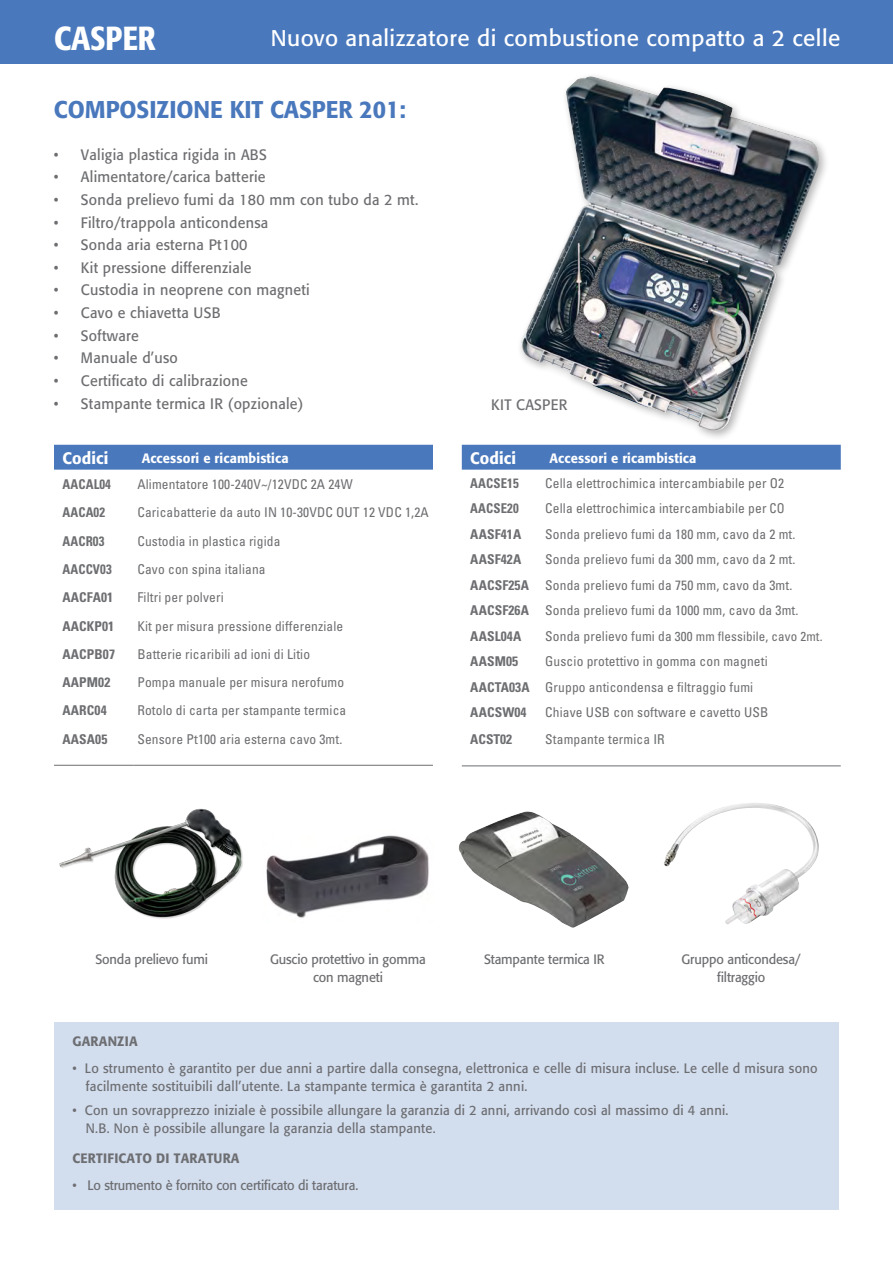
<style>
.page{position:relative;width:893px;height:1263px;background:#fff}
.page>*{position:absolute;margin:0;border:0;box-sizing:border-box;transform-origin:0 0}
.t1{font:500 condensed 33px "Formata";color:#fff}
.t2{font:500 24px "Formata";color:#4978bc;scale:.95 1}
.t3{font:22.5px "Formata";letter-spacing:.02em;color:#fff}
.t4{font:500 16.5px "Formata";letter-spacing:.01em;color:#fff;scale:.95 1}
.t5{font:15px "Formata";letter-spacing:.02em;color:#6d6e71;scale:.95 1}
.t6{font:condensed 13.5px "Univers";letter-spacing:.01em;color:#6d6e71}
.t7{font:13.5px/18px "Formata";letter-spacing:.02em;color:#6d6e71;scale:.95 1}
.t8{font:13.5px "Formata";letter-spacing:-.01em;color:#6d6e71;scale:.95 1}
.t9{font:700 condensed 13.5px "Univers";letter-spacing:.01em;color:#6d6e71}
.t10{font:500 13.5px "Formata";letter-spacing:.01em;color:#fff;scale:.95 1}
.t11{font:700 condensed 13.5px "Univers";letter-spacing:.01em;color:#6d6e71;scale:.95 1}
.t12{font:500 13.5px "Formata";letter-spacing:.02em;color:#6d6e71;scale:.95 1}
.t13{font:condensed 13.05px "Univers";letter-spacing:.01em;color:#6d6e71}
.s1{font-size:13.5px}
</style>
<div class="page">
<div style="left:516px;top:72px;width:314px;height:370px;background:#000;opacity:.3"></div>
<img style="left:523px;top:76px;width:67px;height:262px">
<div style="left:0;top:0;width:893px;height:64px;background:#4978bc"></div>
<div style="left:54px;top:1022px;width:785px;height:187px;background:#d2ddee"></div>
<img style="left:59px;top:808px;width:184px;height:111px">
<img style="left:266px;top:835px;width:163px;height:83px">
<div style="left:462px;top:445px;width:379px;height:25px;background:#4978bc"></div>
<svg style="left:462px;top:765px;width:79px;height:1px"></svg>
<svg style="left:541px;top:765px;width:300px;height:1px"></svg>
<hr style="left:462px;top:766px;width:79px;height:1px;background:#6d6e71">
<hr style="left:541px;top:766px;width:300px;height:1px;background:#6d6e71">
<div style="left:54px;top:445px;width:379px;height:25px;background:#4978bc"></div>
<svg style="left:54px;top:764px;width:379px;height:1px"></svg>
<hr style="left:54px;top:765px;width:79px;height:1px;background:#6d6e71">
<hr style="left:133px;top:765px;width:300px;height:1px;background:#6d6e71">
<img style="left:458px;top:811px;width:171px;height:117px">
<img style="left:664px;top:803px;width:155px;height:122px">
<p class="t1" style="left:54px;top:19px;width:103px">CASPER</p>
<h3 class="t3" style="left:271px;top:24px;width:571px">Nuovo analizzatore di combustione compatto a 2 celle</h3>
<p class="t2" style="left:54px;top:95px;width:372px">COMPOSIZIONE KIT CASPER 201:</p>
<p class="t5" style="left:54px;top:145px;width:226px">• Valigia plastica rigida in ABS</p>
<p class="t5" style="left:54px;top:168px;width:224px">• Alimentatore/carica batterie</p>
<p class="t5" style="left:54px;top:190px;width:385px">• Sonda prelievo fumi da 180 mm con tubo da 2 mt.</p>
<p class="t5" style="left:54px;top:213px;width:227px">• Filtro/trappola anticondensa</p>
<p class="t5" style="left:54px;top:236px;width:205px">• Sonda aria esterna Pt100</p>
<p class="t5" style="left:54px;top:258px;width:210px">• Kit pressione differenziale</p>
<p class="t5" style="left:54px;top:281px;width:271px">• Custodia in neoprene con magneti</p>
<p class="t5" style="left:54px;top:304px;width:177px">• Cavo e chiavetta USB</p>
<p class="t5" style="left:54px;top:326px;width:91px">• Software</p>
<p class="t5" style="left:54px;top:349px;width:132px">• Manuale d’uso</p>
<p class="t5" style="left:54px;top:372px;width:206px">• Certificato di calibrazione</p>
<p class="t5" style="left:54px;top:394px;width:264px">• Stampante termica IR (opzionale)</p>
<p class="t4" style="left:63px;top:448px;width:50px">Codici</p>
<p class="t10" style="left:142px;top:449px;width:156px">Accessori e ricambistica</p>
<p class="t11" style="left:63px;top:476px;width:53px">AACAL04</p>
<p class="t6" style="left:137px;top:476px;width:217px">Alimentatore 100-240V~/12VDC 2A 24W</p>
<p class="t11" style="left:63px;top:504px;width:46px">AACA02</p>
<p class="t6" style="left:137px;top:504px;width:293px">Caricabatterie da auto IN 10-30VDC OUT 12 VDC 1,2A</p>
<p class="t11" style="left:63px;top:533px;width:46px">AACR03</p>
<p class="t6" style="left:137px;top:532px;width:144px">Custodia in plastica rigida</p>
<p class="t11" style="left:63px;top:561px;width:53px">AACCV03</p>
<p class="t6" style="left:137px;top:561px;width:130px">Cavo con spina italiana</p>
<p class="t9" style="left:63px;top:589px;width:52px">AACFA01</p>
<p class="t6" style="left:137px;top:589px;width:88px">Filtri per polveri</p>
<p class="t9" style="left:63px;top:617px;width:53px">AACKP01</p>
<p class="t6" style="left:137px;top:617px;width:207px">Kit per misura pressione differenziale</p>
<p class="t9" style="left:63px;top:646px;width:54px">AACPB07</p>
<p class="t6" style="left:137px;top:645px;width:174px">Batterie ricaribili ad ioni di Litio</p>
<p class="t9" style="left:63px;top:674px;width:49px">AAPM02</p>
<p class="t6" style="left:137px;top:674px;width:208px">Pompa manuale per misura nerofumo</p>
<p class="t9" style="left:63px;top:702px;width:46px">AARC04</p>
<p class="t6" style="left:137px;top:702px;width:210px">Rotolo di carta per stampante termica</p>
<p class="t9" style="left:63px;top:731px;width:46px">AASA05</p>
<p class="t6" style="left:137px;top:730px;width:206px">Sensore Pt100 aria esterna cavo 3mt.</p>
<p class="t5" style="left:491px;top:396px;width:82px">KIT CASPER</p>
<p class="t4" style="left:470px;top:448px;width:50px">Codici</p>
<p class="t10" style="left:549px;top:449px;width:156px">Accessori e ricambistica</p>
<p class="t11" style="left:470px;top:475px;width:53px">AACSE15</p>
<p class="t6" style="left:545px;top:474px;width:240px">Cella elettrochimica intercambiabile per O2</p>
<p class="t11" style="left:470px;top:500px;width:53px">AACSE20</p>
<p class="t6" style="left:545px;top:500px;width:241px">Cella elettrochimica intercambiabile per CO</p>
<p class="t9" style="left:470px;top:526px;width:53px">AASF41A</p>
<p class="t6" style="left:545px;top:525px;width:252px">Sonda prelievo fumi da 180 mm, cavo da 2 mt.</p>
<p class="t9" style="left:470px;top:551px;width:53px">AASF42A</p>
<p class="t6" style="left:545px;top:551px;width:252px">Sonda prelievo fumi da 300 mm, cavo da 2 mt.</p>
<p class="t9" style="left:470px;top:577px;width:60px">AACSF25A</p>
<p class="t6" style="left:545px;top:576px;width:249px">Sonda prelievo fumi da 750 mm, cavo da 3mt.</p>
<p class="t9" style="left:470px;top:602px;width:60px">AACSF26A</p>
<p class="t6" style="left:545px;top:602px;width:255px">Sonda prelievo fumi da 1000 mm, cavo da 3mt.</p>
<p class="t9" style="left:470px;top:628px;width:53px">AASL04A</p>
<p class="t13" style="left:545px;top:628px;width:279px"><span class="s1">Sonda prelievo fumi da</span> 300 mm flessibile, cavo 2mt.</p>
<p class="t9" style="left:470px;top:653px;width:49px">AASM05</p>
<p class="t6" style="left:545px;top:653px;width:224px">Guscio protettivo in gomma con magneti</p>
<p class="t9" style="left:470px;top:679px;width:61px">AACTA03A</p>
<p class="t6" style="left:545px;top:678px;width:209px">Gruppo anticondensa e filtraggio fumi</p>
<p class="t9" style="left:470px;top:704px;width:58px">AACSW04</p>
<p class="t6" style="left:545px;top:704px;width:225px">Chiave USB con software e cavetto USB</p>
<p class="t9" style="left:470px;top:731px;width:43px">ACST02</p>
<p class="t6" style="left:545px;top:731px;width:121px">Stampante termica IR</p>
<p class="t8" style="left:95px;top:951px;width:120px">Sonda prelievo fumi</p>
<p class="t8" style="left:270px;top:951px;width:165px">Guscio protettivo in gomma</p>
<p class="t8" style="left:313px;top:969px;width:75px">con magneti</p>
<p class="t8" style="left:484px;top:951px;width:128px">Stampante termica IR</p>
<p class="t8" style="left:682px;top:951px;width:127px">Gruppo anticondesa/</p>
<p class="t8" style="left:717px;top:969px;width:52px">filtraggio</p>
<p class="t12" style="left:72px;top:1033px;width:70px">GARANZIA</p>
<p class="t7" style="left:86px;top:1060px;width:772px;text-indent:-14px">• Lo strumento è garantito per due anni a partire dalla consegna, elettronica e celle di misura incluse. Le celle d misura sono facilmente sostituibili dall’utente. La stampante termica è garantita 2 anni.</p>
<p class="t7" style="left:72px;top:1102px;width:692px">• Con un sovrapprezzo iniziale è possibile allungare la garanzia di 2 anni, arrivando così al massimo di 4 anni.</p>
<p class="t7" style="left:86px;top:1120px;width:370px">N.B. Non è possibile allungare la garanzia della stampante.</p>
<p class="t12" style="left:72px;top:1150px;width:177px">CERTIFICATO DI TARATURA</p>
<p class="t8" style="left:72px;top:1177px;width:302px">• Lo strumento è fornito con certificato di taratura.</p>
</div>
